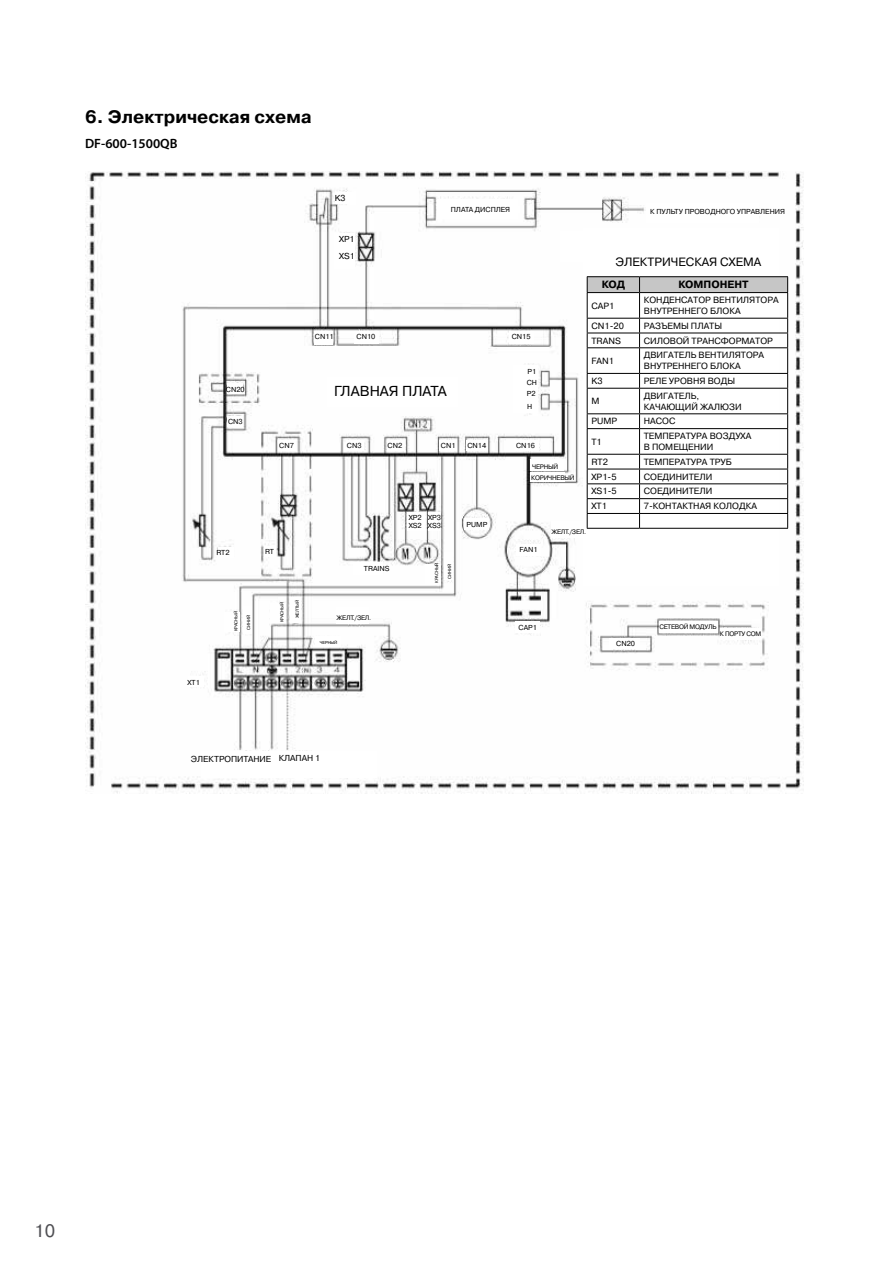
<style>
.page{position:relative;width:893px;height:1263px;background:#fff}
.page>*{position:absolute;margin:0;border:0;box-sizing:border-box;transform-origin:0 0}
.t1{font:700 18px "Pragmatica";color:#000}
.t2{font:18px "Pragmatica";color:#4f4f53}
.t3{font:14.4px "Pragmatica C";color:#010101}
.t4{font:600 13.5px "Myriad Pro";color:#000}
.t5{font:12px "Pragmatica";color:#000}
.t6{font:700 10.5px "Pragmatica";color:#000}
.t7{font:9px/10.8px "Pragmatica";color:#000}
.t8{font:8.7px/17px "Pragmatica C";color:#010101}
.t9{font:7.2px/8.7px "Pragmatica C";color:#010101}
.t10{font:6.45px/11.7px "Pragmatica C";letter-spacing:-.035em;color:#010101}
.t11{font:4.35px "Pragmatica C";letter-spacing:-.035em;color:#010101}
</style>
<div class="page">
<img style="left:85px;top:171px;width:719px;height:622px">
<div style="left:583px;top:229px;width:195px;height:357px;background:#fff"></div>
<div style="left:336px;top:192px;width:20px;height:12px;background:#fff"></div>
<div style="left:334px;top:233px;width:21px;height:35px;background:#fff"></div>
<div style="left:437px;top:199px;width:81px;height:20px;background:#fff"></div>
<div style="left:646px;top:204px;width:113px;height:19px;background:#fff"></div>
<div style="left:560px;top:232px;width:113px;height:30px;background:#fff"></div>
<div style="left:314px;top:331px;width:19px;height:14px;background:#fff"></div>
<div style="left:355px;top:331px;width:24px;height:13px;background:#fff"></div>
<div style="left:510px;top:331px;width:24px;height:13px;background:#fff"></div>
<div style="left:513px;top:365px;width:25px;height:48px;background:#fff"></div>
<div style="left:514px;top:440px;width:25px;height:11px;background:#fff"></div>
<div style="left:327px;top:377px;width:131px;height:29px;background:#fff"></div>
<div style="left:466px;top:440px;width:22px;height:11px;background:#fff"></div>
<div style="left:439px;top:440px;width:17px;height:11px;background:#fff"></div>
<div style="left:387px;top:440px;width:18px;height:11px;background:#fff"></div>
<div style="left:346px;top:440px;width:18px;height:11px;background:#fff"></div>
<div style="left:279px;top:440px;width:17px;height:11px;background:#fff"></div>
<div style="left:227px;top:416px;width:16px;height:11px;background:#fff"></div>
<div style="left:218px;top:547px;width:16px;height:10px;background:#fff"></div>
<div style="left:188px;top:676px;width:16px;height:11px;background:#fff"></div>
<div style="left:265px;top:546px;width:11px;height:10px;background:#fff"></div>
<div style="left:353px;top:563px;width:29px;height:12px;background:#fff"></div>
<div style="left:227px;top:383px;width:16px;height:11px;background:#fff"></div>
<div style="left:407px;top:512px;width:18px;height:19px;background:#fff"></div>
<div style="left:428px;top:512px;width:13px;height:19px;background:#fff"></div>
<div style="left:464px;top:518px;width:25px;height:12px;background:#fff"></div>
<div style="left:516px;top:544px;width:25px;height:11px;background:#fff"></div>
<div style="left:515px;top:622px;width:25px;height:11px;background:#fff"></div>
<div style="left:610px;top:638px;width:30px;height:11px;background:#fff"></div>
<div style="left:531px;top:459px;width:33px;height:11px;background:#fff"></div>
<div style="left:531px;top:472px;width:34px;height:9px;background:#fff"></div>
<div style="left:552px;top:521px;width:32px;height:16px;background:#fff"></div>
<div style="left:337px;top:607px;width:32px;height:16px;background:#fff"></div>
<div style="left:425px;top:564px;width:15px;height:19px;background:#fff"></div>
<div style="left:444px;top:552px;width:9px;height:28px;background:#fff"></div>
<div style="left:224px;top:612px;width:15px;height:20px;background:#fff"></div>
<div style="left:243px;top:606px;width:9px;height:28px;background:#fff"></div>
<div style="left:270px;top:603px;width:15px;height:20px;background:#fff"></div>
<div style="left:290px;top:597px;width:11px;height:26px;background:#fff"></div>
<div style="left:315px;top:636px;width:26px;height:10px;background:#fff"></div>
<div style="left:201px;top:751px;width:175px;height:27px;background:#fff"></div>
<div style="left:659px;top:621px;width:58px;height:11px;background:#fff"></div>
<div style="left:720px;top:629px;width:41px;height:11px;background:#fff"></div>
<hr style="left:587px;top:528px;width:52px;height:1px;background:#000">
<hr style="left:639px;top:528px;width:149px;height:1px;background:#000">
<hr style="left:587px;top:276px;width:52px;height:1px;background:#000">
<hr style="left:639px;top:276px;width:149px;height:1px;background:#000">
<svg style="left:587px;top:277px;width:201px;height:251px"></svg>
<hr style="left:587px;top:292px;width:52px;height:1px;background:#000">
<hr style="left:639px;top:292px;width:149px;height:1px;background:#000">
<h1 class="t1" style="left:85px;top:105px;width:228px">6. Электрическая схема</h1>
<h3 class="t4" style="left:85px;top:135px;width:94px">DF-600-1500QB</h3>
<p class="t9" style="left:226px;top:385px;width:20px">CN20</p>
<p class="t9" style="left:228px;top:418px;width:16px">CN3</p>
<p class="t8" style="left:335px;top:190px;width:12px">K3</p>
<p class="t8" style="left:339px;top:230px;width:17px">XP1<br>XS1</p>
<p class="t9" style="left:451px;top:205px;width:61px">ПЛАТА ДИСПЛЕЯ</p>
<p class="t9" style="left:357px;top:332px;width:20px">CN10</p>
<p class="t9" style="left:512px;top:332px;width:20px">CN15</p>
<p class="t9" style="left:527px;top:367px;width:10px">P1</p>
<p class="t9" style="left:527px;top:390px;width:10px">P2</p>
<p class="t9" style="left:315px;top:332px;width:20px">CN11</p>
<p class="t9" style="left:527px;top:378px;width:12px">CH</p>
<p class="t9" style="left:527px;top:402px;width:7px">H</p>
<h2 class="t3" style="left:334px;top:383px;width:114px">ГЛАВНАЯ ПЛАТА</h2>
<p class="t9" style="left:279px;top:442px;width:16px">CN7</p>
<p class="t9" style="left:347px;top:442px;width:16px">CN3</p>
<p class="t9" style="left:388px;top:442px;width:16px">CN2</p>
<p class="t9" style="left:441px;top:442px;width:16px">CN1</p>
<p class="t9" style="left:467px;top:442px;width:20px">CN14</p>
<p class="t9" style="left:516px;top:442px;width:20px">CN16</p>
<p class="t10" style="left:531px;top:461px;width:45px">ЧЕРНЫЙ<br>КОРИЧНЕВЫЙ</p>
<p class="t9" style="left:650px;top:207px;width:136px">К ПУЛЬТУ ПРОВОДНОГО УПРАВЛЕНИЯ</p>
<h3 class="t5" style="left:615px;top:255px;width:147px">ЭЛЕКТРИЧЕСКАЯ СХЕМА</h3>
<p class="t6" style="left:602px;top:278px;width:25px">КОД</p>
<p class="t6" style="left:678px;top:278px;width:72px">КОМПОНЕНТ</p>
<p class="t7" style="left:591px;top:300px;width:24px">CAP1</p>
<p class="t7" style="left:644px;top:295px;width:136px">КОНДЕНСАТОР ВЕНТИЛЯТОРА<br>ВНУТРЕННЕГО БЛОКА</p>
<p class="t7" style="left:591px;top:320px;width:34px">CN1-20</p>
<p class="t7" style="left:644px;top:320px;width:80px">РАЗЪЕМЫ ПЛАТЫ</p>
<p class="t7" style="left:591px;top:335px;width:31px">TRANS</p>
<p class="t7" style="left:644px;top:335px;width:131px">СИЛОВОЙ ТРАНСФОРМАТОР</p>
<p class="t7" style="left:591px;top:355px;width:24px">FAN1</p>
<p class="t7" style="left:644px;top:350px;width:122px">ДВИГАТЕЛЬ ВЕНТИЛЯТОРА<br>ВНУТРЕННЕГО БЛОКА</p>
<p class="t7" style="left:591px;top:376px;width:13px">K3</p>
<p class="t7" style="left:644px;top:376px;width:93px">РЕЛЕ УРОВНЯ ВОДЫ</p>
<p class="t7" style="left:591px;top:396px;width:10px">M</p>
<p class="t7" style="left:644px;top:390px;width:99px">ДВИГАТЕЛЬ,<br>КАЧАЮЩИЙ ЖАЛЮЗИ</p>
<p class="t7" style="left:591px;top:416px;width:27px">PUMP</p>
<p class="t7" style="left:644px;top:416px;width:33px">НАСОС</p>
<p class="t7" style="left:591px;top:436px;width:12px">T1</p>
<p class="t7" style="left:644px;top:431px;width:109px">ТЕМПЕРАТУРА ВОЗДУХА<br>В ПОМЕЩЕНИИ</p>
<p class="t7" style="left:591px;top:456px;width:18px">RT2</p>
<p class="t7" style="left:644px;top:456px;width:90px">ТЕМПЕРАТУРА ТРУБ</p>
<p class="t7" style="left:591px;top:471px;width:27px">XP1-5</p>
<p class="t7" style="left:644px;top:471px;width:70px">СОЕДИНИТЕЛИ</p>
<p class="t7" style="left:591px;top:486px;width:27px">XS1-5</p>
<p class="t7" style="left:644px;top:486px;width:70px">СОЕДИНИТЕЛИ</p>
<p class="t7" style="left:591px;top:501px;width:17px">XT1</p>
<p class="t7" style="left:644px;top:501px;width:115px">7-КОНТАКТНАЯ КОЛОДКА</p>
<p class="t9" style="left:216px;top:548px;width:15px">RT2</p>
<p class="t9" style="left:265px;top:547px;width:11px">RT</p>
<p class="t11" style="left:234px;top:631px;width:22px;rotate:-90deg">КРАСНЫЙ</p>
<p class="t11" style="left:280px;top:622px;width:22px;rotate:-90deg">КРАСНЫЙ</p>
<p class="t11" style="left:295px;top:618px;width:20px;rotate:-90deg">ЖЕЛТЫЙ</p>
<p class="t11" style="left:246px;top:630px;width:17px;rotate:-90deg">CИНИЙ</p>
<p class="t9" style="left:187px;top:678px;width:14px">XT1</p>
<p class="t9" style="left:364px;top:565px;width:27px">TRAINS</p>
<p class="t10" style="left:337px;top:612px;width:36px">ЖЕЛТ./ЗЕЛ.</p>
<p class="t11" style="left:320px;top:640px;width:19px">ЧЕРНЫЙ</p>
<p class="t9" style="left:409px;top:513px;width:15px">XP2<br>XS2</p>
<p class="t9" style="left:428px;top:513px;width:15px">XP3<br>XS3</p>
<p class="t9" style="left:467px;top:520px;width:22px">PUMP</p>
<p class="t11" style="left:434px;top:583px;width:22px;rotate:-90deg">КРАСНЫЙ</p>
<p class="t11" style="left:447px;top:579px;width:17px;rotate:-90deg">CИНИЙ</p>
<p class="t8" style="left:191px;top:751px;width:131px">ЭЛЕКТРОПИТАНИЕ КЛАПАН 1</p>
<p class="t9" style="left:520px;top:545px;width:20px">FAN1</p>
<p class="t10" style="left:551px;top:526px;width:36px">ЖЕЛТ./ЗЕЛ.</p>
<p class="t9" style="left:518px;top:623px;width:20px">CAP1</p>
<p class="t9" style="left:616px;top:640px;width:20px">CN20</p>
<p class="t10" style="left:659px;top:621px;width:59px">СЕТЕВОЙ МОДУЛЬ</p>
<p class="t10" style="left:720px;top:628px;width:43px">К ПОРТУ СОМ</p>
<h1 class="t2" style="left:34px;top:1220px;width:22px">10</h1>
</div>
